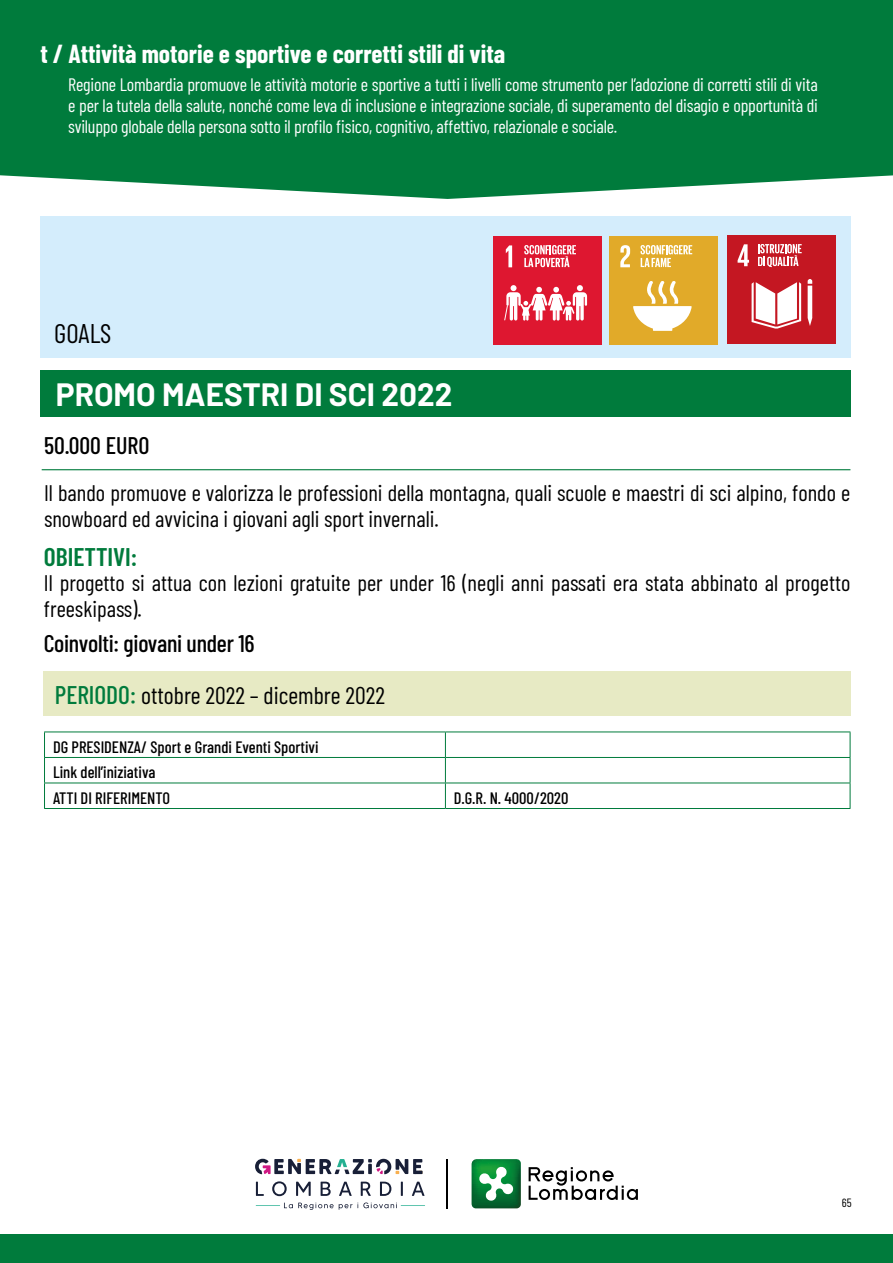
<style>
.page{position:relative;width:893px;height:1263px;background:#fff}
.page>*{position:absolute;margin:0;border:0;box-sizing:border-box;transform-origin:0 0}
.t1{font:700 31.5px "Barlow";color:#fff}
.t2{font:27px "Barlow Condensed";color:#000}
.t3{font:700 25.5px "Barlow Condensed";color:#fff}
.t4{font:600 25.5px "Barlow Condensed";color:#007b3c}
.t5{font:500 24px "Barlow Condensed";letter-spacing:-.01em;color:#000}
.t6{font:24px "Barlow Condensed";color:#000}
.t7{font:22.5px/25.5px "Barlow Condensed";color:#000}
.t8{font:18px/21px "Barlow Condensed";letter-spacing:-.01em;color:#fff;text-align:justify}
.t9{font:500 16.5px/25.5px "Barlow Condensed";color:#000}
.t10{font:12px "Barlow Condensed";color:#000}
.s1{font-weight:500;font-size:25.5px;color:#007b3c}
</style>
<div class="page">
<div style="left:0;top:0;width:893px;height:199px;background:#007b3c"></div>
<div style="left:40px;top:216px;width:810px;height:142px;background:#d4edfc"></div>
<div style="left:40px;top:370px;width:810px;height:47px;background:#007b3c"></div>
<div style="left:0;top:1234px;width:893px;height:29px;background:#007b3c"></div>
<div style="left:43px;top:671px;width:808px;height:45px;background:#e7eac4"></div>
<svg style="left:45px;top:732px;width:805px;height:76px"></svg>
<hr style="left:44px;top:731px;width:401px;height:1px;background:#007b3c">
<hr style="left:445px;top:731px;width:405px;height:1px;background:#007b3c">
<hr style="left:44px;top:757px;width:401px;height:1px;background:#007b3c">
<hr style="left:445px;top:757px;width:405px;height:1px;background:#007b3c">
<hr style="left:44px;top:783px;width:401px;height:1px;background:#007b3c">
<svg style="left:44px;top:732px;width:1px;height:76px"></svg>
<hr style="left:445px;top:783px;width:405px;height:1px;background:#007b3c">
<svg style="left:445px;top:732px;width:1px;height:76px"></svg>
<svg style="left:850px;top:732px;width:1px;height:76px"></svg>
<hr style="left:44px;top:808px;width:401px;height:1px;background:#007b3c">
<hr style="left:445px;top:808px;width:405px;height:1px;background:#007b3c">
<div style="left:610px;top:236px;width:108px;height:109px;background:#e1aa29"></div>
<svg style="left:620px;top:245px;width:10px;height:22px"></svg>
<svg style="left:633px;top:281px;width:59px;height:50px"></svg>
<svg style="left:641px;top:245px;width:51px;height:22px"></svg>
<div style="left:493px;top:236px;width:109px;height:109px;background:#de1730"></div>
<svg style="left:506px;top:245px;width:6px;height:22px"></svg>
<svg style="left:504px;top:285px;width:83px;height:36px"></svg>
<svg style="left:524px;top:245px;width:52px;height:22px"></svg>
<div style="left:727px;top:235px;width:109px;height:109px;background:#c41722"></div>
<svg style="left:738px;top:244px;width:11px;height:22px"></svg>
<svg style="left:808px;top:279px;width:4px;height:47px"></svg>
<svg style="left:752px;top:282px;width:49px;height:47px"></svg>
<svg style="left:758px;top:244px;width:44px;height:23px"></svg>
<hr style="left:42px;top:469px;width:808px;height:1px;background:#007b3c">
<svg style="left:472px;top:1159px;width:49px;height:49px"></svg>
<svg style="left:529px;top:1167px;width:109px;height:33px"></svg>
<hr style="left:446px;top:1159px;width:1px;height:49px;background:#000">
<svg style="left:255px;top:1158px;width:168px;height:16px"></svg>
<svg style="left:256px;top:1182px;width:8px;height:14px"></svg>
<svg style="left:272px;top:1181px;width:15px;height:15px"></svg>
<svg style="left:296px;top:1182px;width:15px;height:14px"></svg>
<svg style="left:321px;top:1182px;width:10px;height:14px"></svg>
<svg style="left:339px;top:1182px;width:13px;height:14px"></svg>
<svg style="left:361px;top:1182px;width:10px;height:14px"></svg>
<svg style="left:380px;top:1182px;width:11px;height:14px"></svg>
<svg style="left:401px;top:1182px;width:2px;height:14px"></svg>
<svg style="left:412px;top:1182px;width:13px;height:14px"></svg>
<svg style="left:256px;top:1202px;width:169px;height:8px"></svg>
<h3 class="t3" style="left:40px;top:36px;width:466px">t / Attività motorie e sportive e corretti stili di vita</h3>
<p class="t8" style="left:68px;top:73px;width:751px">Regione Lombardia promuove le attività motorie e sportive a tutti i livelli come strumento per l’adozione di corretti stili di vita e per la tutela della salute, nonché come leva di inclusione e integrazione sociale, di superamento del disagio e opportunità di sviluppo globale della persona sotto il profilo fisico, cognitivo, affettivo, relazionale e sociale.</p>
<h2 class="t2" style="left:54px;top:314px;width:59px">GOALS</h2>
<h1 class="t1" style="left:56px;top:371px;width:398px">PROMO MAESTRI DI SCI 2022</h1>
<h3 class="t5" style="left:44px;top:428px;width:107px">50.000 EURO</h3>
<p class="t7" style="left:44px;top:479px;width:808px">Il bando promuove e valorizza le professioni della montagna, quali scuole e maestri di sci alpino, fondo e snowboard ed avvicina i giovani agli sport invernali.</p>
<h3 class="t4" style="left:44px;top:538px;width:95px">OBIETTIVI:</h3>
<p class="t7" style="left:44px;top:569px;width:808px">Il progetto si attua con lezioni gratuite per under 16 (negli anni passati era stata abbinato al progetto freeskipass).</p>
<h3 class="t5" style="left:44px;top:627px;width:212px">Coinvolti: giovani under 16</h3>
<h3 class="t6" style="left:55px;top:678px;width:332px"><span class="s1">PERIODO:</span> ottobre 2022 – dicembre 2022</h3>
<p class="t9" style="left:53px;top:733px;width:267px">DG PRESIDENZA/ Sport e Grandi Eventi Sportivi<br>Link dell’iniziativa<br>ATTI DI RIFERIMENTO</p>
<p class="t9" style="left:454px;top:784px;width:116px">D.G.R. N. 4000/2020</p>
<p class="t10" style="left:842px;top:1194px;width:11px">65</p>
</div>
